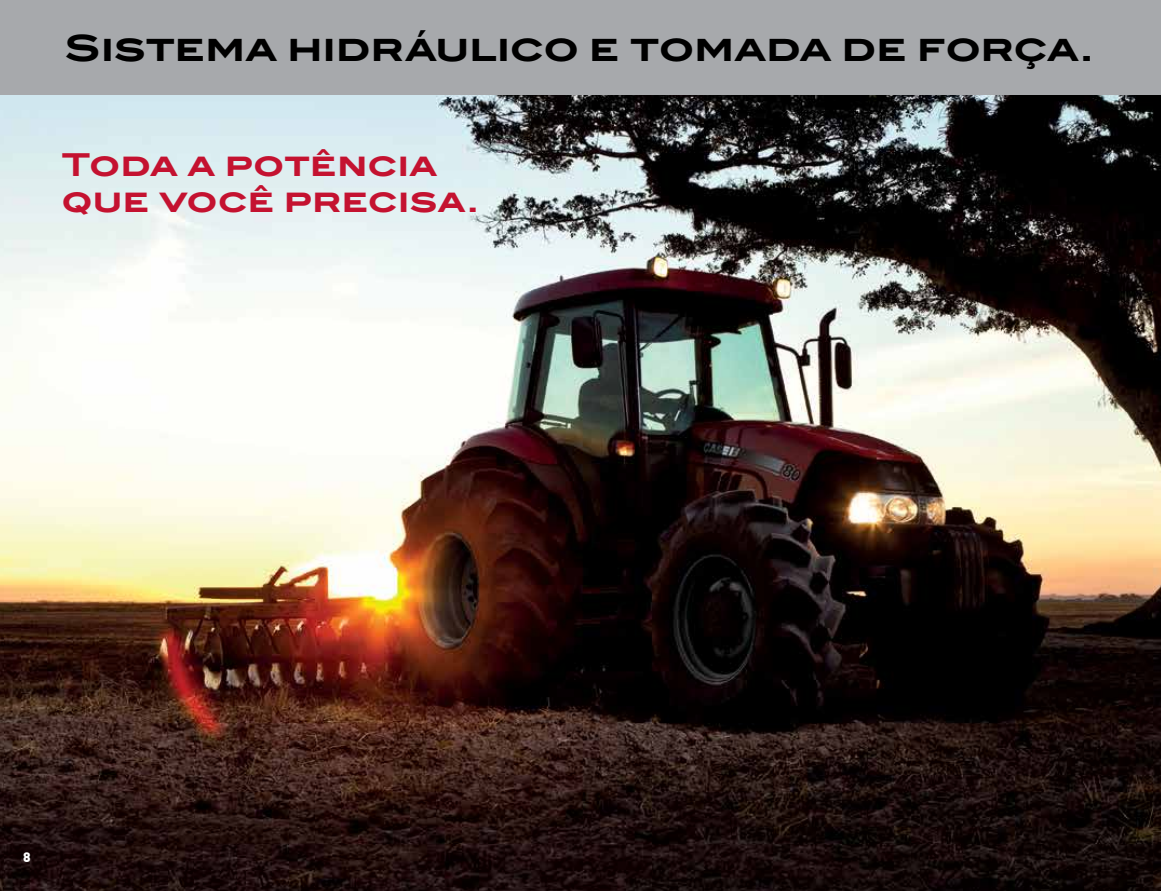
<style>
.page{position:relative;width:1161px;height:891px;background:#fff}
.page>*{position:absolute;margin:0;border:0;box-sizing:border-box;transform-origin:0 0}
.t1{font:700 36px "Blair ITC Std";letter-spacing:-.01em;color:#000}
.t2{font:700 31.5px/36px "Blair ITC Std";color:#c41230}
.t3{font:900 13.5px "DIN";color:#fff}
</style>
<div class="page">
<img style="left:0;top:94px;width:1161px;height:797px">
<div style="left:0;top:0;width:1161px;height:94px;background:#a7a9ac"></div>
<p class="t1" style="left:64px;top:25px;width:1031px">Sistema hidráulico e tomada de força.</p>
<p class="t2" style="left:62px;top:146px;width:419px">Toda a potência que você precisa.</p>
<p class="t3" style="left:23px;top:848px;width:9px">8</p>
</div>
